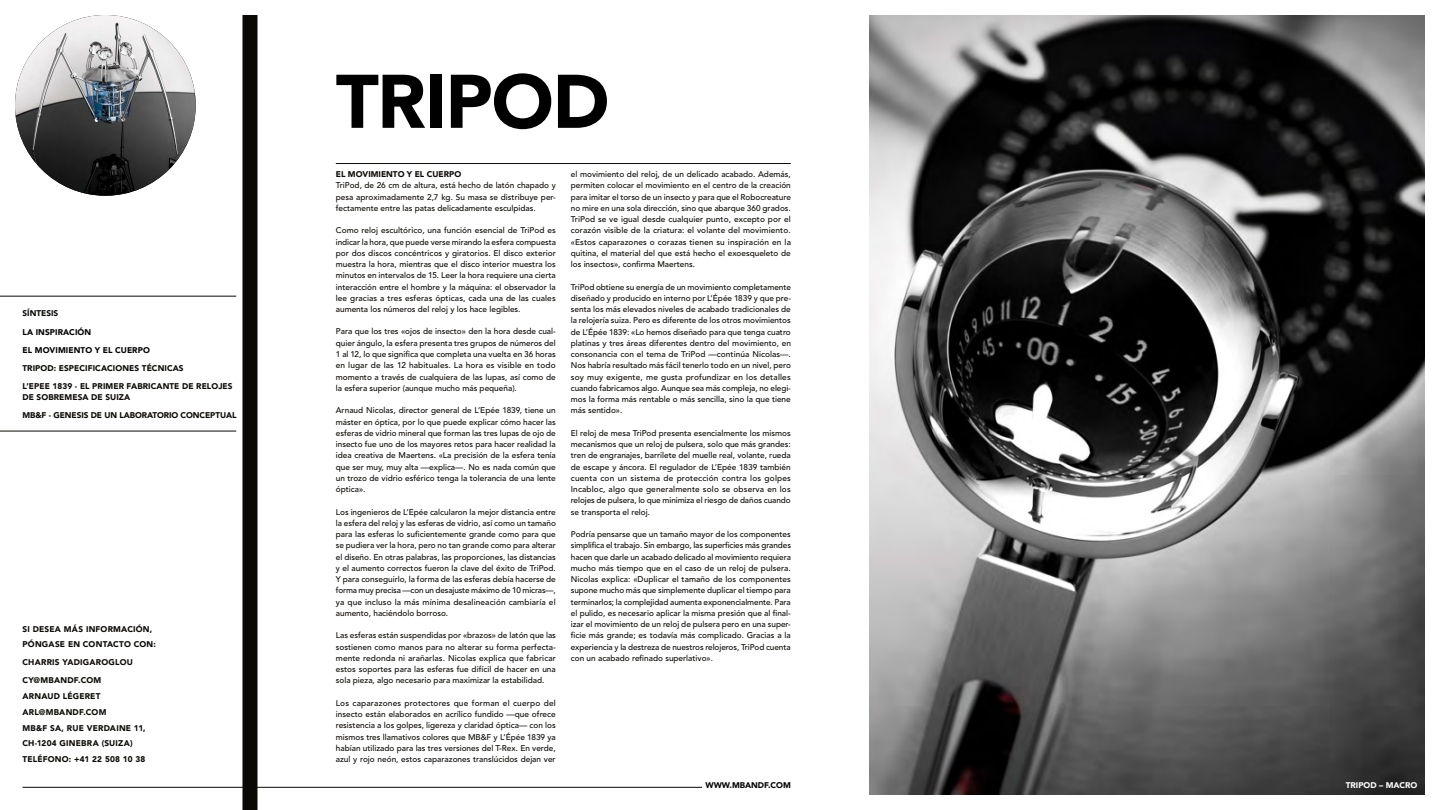
<style>
.page{position:relative;width:1440px;height:810px;background:#fff}
.page>*{position:absolute;margin:0;border:0;box-sizing:border-box;transform-origin:0 0}
.t1{font:900 75px "Avenir LT Std";letter-spacing:-.015em;color:#000}
.t2{font:500 8.25px/11.2px "Avenir LT Std";color:#0b0904;text-align:justify}
.t3{font:900 8.25px/15.8px "Avenir LT Std";letter-spacing:.01em;color:#0b0904}
.t4{font:900 8.25px/18px "Avenir LT Std";letter-spacing:-.01em;color:#0b0904}
.t5{font:900 8.25px/18px "Avenir LT Std";letter-spacing:.01em;color:#000}
.t6{font:900 8.25px "Avenir";color:#000}
.t7{font:900 8.25px "Avenir";color:#fff}
</style>
<div class="page">
<hr style="left:22px;top:787px;width:680px;height:1px;background:#0b0904">
<hr style="left:336px;top:163px;width:455px;height:1px;background:#0b0904">
<img style="left:15px;top:15px;width:181px;height:181px;border-radius:90px">
<div style="left:242px;top:15px;width:15px;height:795px;background:#0b0904"></div>
<hr style="left:0;top:296px;width:236px;height:1px;background:#0b0904">
<hr style="left:0;top:431px;width:236px;height:1px;background:#0b0904">
<img style="left:869px;top:15px;width:556px;height:780px">
<p class="t3" style="left:22px;top:306px;width:37px">SÍNTESIS</p>
<p class="t5" style="left:22px;top:323px;width:129px">LA INSPIRACIÓN<br>EL MOVIMIENTO Y EL CUERPO</p>
<p class="t3" style="left:22px;top:359px;width:212px;line-height:18px">TRIPOD: ESPECIFICACIONES TÉCNICAS<br>L’EPEE 1839 - EL PRIMER FABRICANTE DE RELOJES</p>
<p class="t4" style="left:22px;top:388px;width:216px">DE SOBREMESA DE SUIZA<br>MB&amp;F - GENESIS DE UN LABORATORIO CONCEPTUAL</p>
<p class="t3" style="left:22px;top:621px;width:135px">SI DESEA MÁS INFORMACIÓN,<br>PÓNGASE EN CONTACTO CON:</p>
<p class="t3" style="left:22px;top:653px;width:112px;line-height:18px">CHARRIS YADIGAROGLOU<br>CY@MBANDF.COM</p>
<p class="t3" style="left:22px;top:688px;width:125px">ARNAUD LÉGERET<br>ARL@MBANDF.COM<br>MB&amp;F SA, RUE VERDAINE 11,<br>CH-1204 GINEBRA (SUIZA)<br>TELÉFONO: +41 22 508 10 38</p>
<h1 class="t1" style="left:336px;top:56px;width:275px">TRIPOD</h1>
<p class="t3" style="left:336px;top:166px;width:127px">EL MOVIMIENTO Y EL CUERPO</p>
<p class="t2" style="left:336px;top:180px;width:221px">TriPod, de 26 cm de altura, está hecho de latón chapado y pesa aproximadamente 2,7 kg. Su masa se distribuye per&shy;fectamente entre las patas delicadamente esculpidas.</p>
<p class="t2" style="left:336px;top:225px;width:222px">Como reloj escultórico, una función esencial de TriPod es indicar la hora, que puede verse mirando la esfera compuesta por dos discos concéntricos y giratorios. El disco exterior muestra la hora, mientras que el disco interior muestra los minutos en intervalos de 15. Leer la hora requiere una cierta interacción entre el hombre y la máquina: el observador la lee gracias a tres esferas ópticas, cada una de las cuales aumenta los números del reloj y los hace legibles.</p>
<p class="t2" style="left:336px;top:326px;width:222px">Para que los tres «ojos de insecto» den la hora desde cual&shy;quier ángulo, la esfera presenta tres grupos de números del 1 al 12, lo que significa que completa una vuelta en 36 horas en lugar de las 12 habituales. La hora es visible en todo momento a través de cualquiera de las lupas, así como de la esfera superior (aunque mucho más pequeña).</p>
<p class="t2" style="left:336px;top:405px;width:222px">Arnaud Nicolas, director general de L’Epée 1839, tiene un máster en óptica, por lo que puede explicar cómo hacer las esferas de vidrio mineral que forman las tres lupas de ojo de insecto fue uno de los mayores retos para hacer realidad la idea creativa de Maertens. «La precisión de la esfera tenía que ser muy, muy alta —explica—. No es nada común que un trozo de vidrio esférico tenga la tolerancia de una lente óptica».</p>
<p class="t2" style="left:336px;top:506px;width:222px">Los ingenieros de L’Epée calcularon la mejor distancia entre la esfera del reloj y las esferas de vidrio, así como un tamaño para las esferas lo suficientemente grande como para que se pudiera ver la hora, pero no tan grande como para alterar el diseño. En otras palabras, las proporciones, las distancias y el aumento correctos fueron la clave del éxito de TriPod.<br>Y para conseguirlo, la forma de las esferas debía hacerse de forma muy precisa —con un desajuste máximo de 10 micras—, ya que incluso la más mínima desalineación cambiaría el aumento, haciéndolo borroso.</p>
<p class="t2" style="left:336px;top:630px;width:222px">Las esferas están suspendidas por «brazos» de latón que las sostienen como manos para no alterar su forma perfecta&shy;mente redonda ni arañarlas. Nicolas explica que fabricar estos soportes para las esferas fue difícil de hacer en una sola pieza, algo necesario para maximizar la estabilidad.</p>
<p class="t2" style="left:336px;top:697px;width:222px">Los caparazones protectores que forman el cuerpo del insecto están elaborados en acrílico fundido —que ofrece resistencia a los golpes, ligereza y claridad óptica— con los mismos tres llamativos colores que MB&amp;F y L’Épée 1839 ya habían utilizado para las tres versiones del T-Rex. En verde, azul y rojo neón, estos caparazones translúcidos dejan ver</p>
<p class="t2" style="left:571px;top:169px;width:222px">el movimiento del reloj, de un delicado acabado. Además, permiten colocar el movimiento en el centro de la creación para imitar el torso de un insecto y para que el Robocreature no mire en una sola dirección, sino que abarque 360 grados.<br>TriPod se ve igual desde cualquier punto, excepto por el corazón visible de la criatura: el volante del movimiento. «Estos caparazones o corazas tienen su inspiración en la quitina, el material del que está hecho el exoesqueleto de los insectos», confirma Maertens.</p>
<p class="t2" style="left:571px;top:281px;width:222px">TriPod obtiene su energía de un movimiento completamente diseñado y producido en interno por L’Épée 1839 y que pre&shy;senta los más elevados niveles de acabado tradicionales de la relojería suiza. Pero es diferente de los otros movimientos de L’Épée 1839: «Lo hemos diseñado para que tenga cuatro platinas y tres áreas diferentes dentro del movimiento, en consonancia con el tema de TriPod —continúa Nicolas—.<br>Nos habría resultado más fácil tenerlo todo en un nivel, pero soy muy exigente, me gusta profundizar en los detalles cuando fabricamos algo. Aunque sea más compleja, no elegi&shy;mos la forma más rentable o más sencilla, sino la que tiene más sentido».</p>
<p class="t2" style="left:571px;top:427px;width:222px">El reloj de mesa TriPod presenta esencialmente los mismos mecanismos que un reloj de pulsera, solo que más grandes: tren de engranajes, barrilete del muelle real, volante, rueda de escape y áncora. El regulador de L’Epée 1839 también cuenta con un sistema de protección contra los golpes Incabloc, algo que generalmente solo se observa en los relojes de pulsera, lo que minimiza el riesgo de daños cuando se transporta el reloj.</p>
<p class="t2" style="left:571px;top:529px;width:222px">Podría pensarse que un tamaño mayor de los componentes simplifica el trabajo. Sin embargo, las superficies más grandes hacen que darle un acabado delicado al movimiento requiera mucho más tiempo que en el caso de un reloj de pulsera.<br>Nicolas explica: «Duplicar el tamaño de los componentes supone mucho más que simplemente duplicar el tiempo para terminarlos; la complejidad aumenta exponencialmente. Para el pulido, es necesario aplicar la misma presión que al final&shy;izar el movimiento de un reloj de pulsera pero en una super&shy;ficie más grande; es todavía más complicado. Gracias a la experiencia y la destreza de nuestros relojeros, TriPod cuenta con un acabado refinado superlativo».</p>
<p class="t6" style="left:705px;top:778px;width:87px">WWW.MBANDF.COM</p>
<p class="t7" style="left:1346px;top:778px;width:73px">TRIPOD – MACRO</p>
</div>
